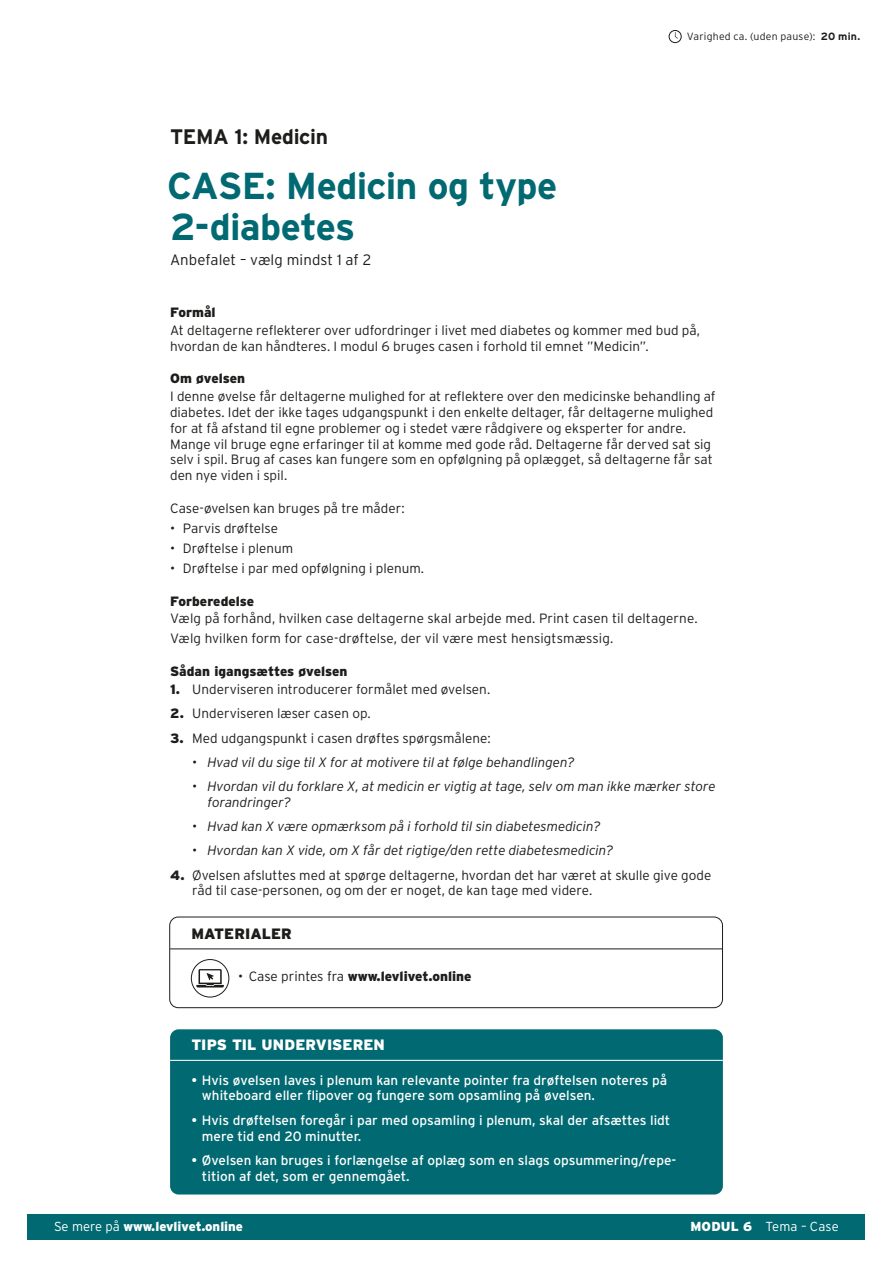
<style>
.page{position:relative;width:893px;height:1263px;background:#fff}
.page>*{position:absolute;margin:0;border:0;box-sizing:border-box;transform-origin:0 0}
.t1{font:700 37.5px/40.5px "Interstate";letter-spacing:-.02em;color:#006971}
.t2{font:700 21px "Interstate";letter-spacing:-.015em;color:#1d1d1b}
.t3{font:300 15px "Interstate";letter-spacing:.005em;color:#1d1d1b}
.t4{font:900 15px "Interstate";letter-spacing:.01em;color:#fff}
.t5{font:900 15px "Interstate";color:#1d1d1b}
.t6{font:300 13.5px/15.8px "Interstate";color:#1d1d1b}
.t7{font:13.5px/15.8px "Interstate";color:#fff}
.t8{font:italic 300 13.5px/15.8px "Interstate";letter-spacing:-.005em;color:#1d1d1b}
.t9{font:900 13.5px "Interstate";color:#1d1d1b}
.t10{font:900 13.05px "Interstate";color:#fff}
.t11{font:300 13.05px "Interstate";letter-spacing:.01em;color:#fff}
.t12{font:300 10.5px "Interstate";letter-spacing:.02em;color:#1d1d1b}
.s1{font-weight:700}
.s2{font-weight:900}
.s3{font-weight:300}
</style>
<div class="page">
<hr style="left:170px;top:948px;width:552px;height:1px;background:#1d1d1b">
<div style="left:169px;top:917px;width:554px;height:91px;border:1px solid #1d1d1b;border-radius:9px"></div>
<svg style="left:191px;top:959px;width:38px;height:38px"></svg>
<svg style="left:196px;top:969px;width:28px;height:18px"></svg>
<div style="left:191px;top:959px;width:38px;height:38px;border:1px solid #1d1d1b;border-radius:50%"></div>
<div style="left:170px;top:1029px;width:553px;height:165px;background:#006971;border-radius:9px"></div>
<hr style="left:170px;top:1060px;width:553px;height:1px;background:#fff">
<div style="left:669px;top:30px;width:12px;height:13px;border:1px solid #1d1d1b;border-radius:50%"></div>
<div style="left:28px;top:1214px;width:837px;height:25px;background:#006971"></div>
<h2 class="t2" style="left:170px;top:125px;width:159px">TEMA 1: Medicin</h2>
<h1 class="t1" style="left:167px;top:166px;width:392px">CASE: Medicin og type<br>2-diabetes</h1>
<p class="t3" style="left:170px;top:251px;width:203px">Anbefalet – vælg mindst 1 af 2</p>
<p class="t12" style="left:687px;top:30px;width:175px">Varighed ca. (uden pause): <span class="s1">20 min.</span></p>
<p class="t9" style="left:170px;top:304px;width:47px">Formål</p>
<p class="t6" style="left:170px;top:322px;width:531px">At deltagerne reflekterer over udfordringer i livet med diabetes og kommer med bud på, hvordan de kan håndteres. I modul 6 bruges casen i forhold til emnet ”Medicin”.</p>
<p class="t9" style="left:170px;top:370px;width:77px">Om øvelsen</p>
<p class="t6" style="left:170px;top:388px;width:547px">I denne øvelse får deltagerne mulighed for at reflektere over den medicinske behandling af diabetes. Idet der ikke tages udgangspunkt i den enkelte deltager, får deltagerne mulighed for at få afstand til egne problemer og i stedet være rådgivere og eksperter for andre.<br>Mange vil bruge egne erfaringer til at komme med gode råd. Deltagerne får derved sat sig selv i spil. Brug af cases kan fungere som en opfølgning på oplægget, så deltagerne får sat den nye viden i spil.</p>
<p class="t6" style="left:170px;top:500px;width:236px">Case-øvelsen kan bruges på tre måder:</p>
<p class="t6" style="left:170px;top:520px;width:110px">• Parvis drøftelse</p>
<p class="t6" style="left:170px;top:540px;width:125px">• Drøftelse i plenum</p>
<p class="t6" style="left:170px;top:560px;width:256px">• Drøftelse i par med opfølgning i plenum.</p>
<p class="t9" style="left:170px;top:593px;width:86px">Forberedelse</p>
<p class="t6" style="left:170px;top:609px;width:529px;line-height:20px">Vælg på forhånd, hvilken case deltagerne skal arbejde med. Print casen til deltagerne.<br>Vælg hvilken form for case-drøftelse, der vil være mest hensigtsmæssig.</p>
<p class="t9" style="left:170px;top:663px;width:179px">Sådan igangsættes øvelsen</p>
<p class="t6" style="left:170px;top:681px;width:322px"><span class="s2">1.</span> Underviseren introducerer formålet med øvelsen.</p>
<p class="t6" style="left:170px;top:706px;width:202px"><span class="s2">2.</span> Underviseren læser casen op.</p>
<p class="t6" style="left:170px;top:730px;width:322px"><span class="s2">3.</span> Med udgangspunkt i casen drøftes spørgsmålene:</p>
<p class="t8" style="left:192px;top:754px;width:384px">• Hvad vil du sige til X for at motivere til at følge behandlingen?</p>
<p class="t8" style="left:208px;top:778px;width:510px;text-indent:-15px">• Hvordan vil du forklare X, at medicin er vigtig at tage, selv om man ikke mærker store forandringer?</p>
<p class="t8" style="left:192px;top:818px;width:410px">• Hvad kan X være opmærksom på i forhold til sin diabetesmedicin?</p>
<p class="t8" style="left:192px;top:843px;width:423px">• Hvordan kan X vide, om X får det rigtige/den rette diabetesmedicin?</p>
<p class="t6" style="left:192px;top:867px;width:521px;text-indent:-22px"><span class="s2">4.</span> Øvelsen afsluttes med at spørge deltagerne, hvordan det har været at skulle give gode råd til case-personen, og om der er noget, de kan tage med videre.</p>
<p class="t5" style="left:191px;top:924px;width:102px">MATERIALER</p>
<p class="t9" style="left:238px;top:968px;width:235px"><span class="s3">• Case printes fra</span> www.levlivet.online</p>
<p class="t4" style="left:191px;top:1036px;width:195px">TIPS TIL UNDERVISEREN</p>
<p class="t7" style="left:202px;top:1072px;width:467px;text-indent:-11px">• Hvis øvelsen laves i plenum kan relevante pointer fra drøftelsen noteres på whiteboard eller flipover og fungere som opsamling på øvelsen.</p>
<p class="t7" style="left:202px;top:1112px;width:470px;text-indent:-11px">• Hvis drøftelsen foregår i par med opsamling i plenum, skal der afsættes lidt mere tid end 20 minutter.</p>
<p class="t7" style="left:202px;top:1152px;width:476px;text-indent:-11px">• Øvelsen kan bruges i forlængelse af oplæg som en slags opsummering/repe&shy;tition af det, som er gennemgået.</p>
<p class="t10" style="left:54px;top:1218px;width:191px"><span class="s3">Se mere på</span> www.levlivet.online</p>
<p class="t11" style="left:690px;top:1218px;width:150px"><span class="s2">MODUL 6</span> Tema – Case</p>
</div>
